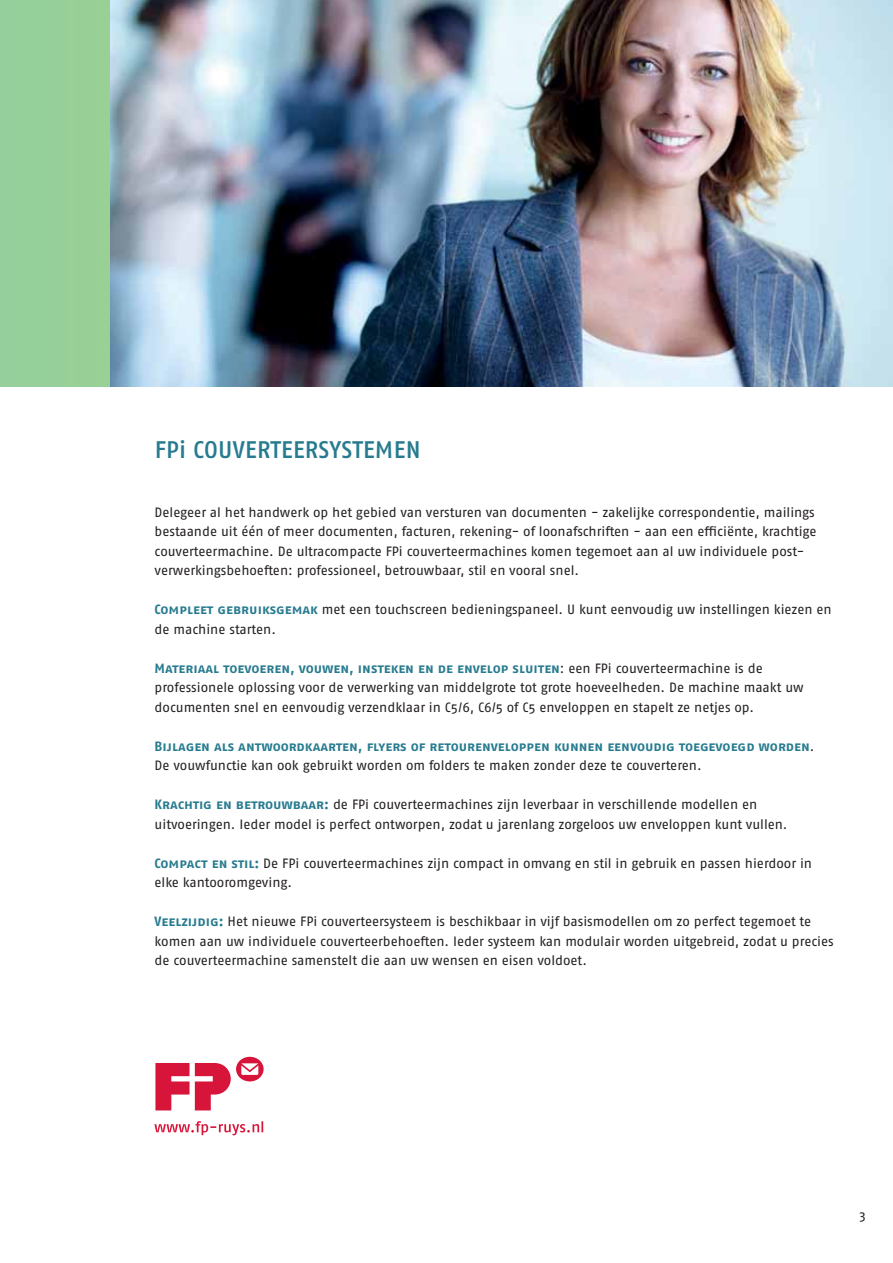
<style>
.page{position:relative;width:893px;height:1263px;background:#fff}
.page>*{position:absolute;margin:0;border:0;box-sizing:border-box;transform-origin:0 0}
.t1{font:500 24px "Fago Pro";letter-spacing:.01em;color:#277b8f}
.t2{font:13.5px/19.5px "Fago Pro";color:#231f20}
.t3{font:700 13.5px/19.5px "Fago Pro";color:#277b8f}
.s1{font-weight:700;color:#277b8f}
.s2{font-weight:400;color:#231f20}
</style>
<div class="page">
<div style="left:0;top:0;width:110px;height:387px;background:#96cf99"></div>
<svg style="left:154px;top:1121px;width:109px;height:14px"></svg>
<svg style="left:155px;top:1063px;width:34px;height:47px"></svg>
<svg style="left:195px;top:1057px;width:69px;height:53px"></svg>
<img style="left:110px;top:0;width:783px;height:387px">
<h1 class="t1" style="left:155px;top:436px;width:267px">FPi COUVERTEERSYSTEMEN</h1>
<p class="t2" style="left:155px;top:503px;width:663px">Delegeer al het handwerk op het gebied van versturen van documenten - zakelijke correspondentie, mailings bestaande uit één of meer documenten, facturen, rekening- of loonafschriften - aan een efficiënte, krachtige couverteermachine. De ultracompacte FPi couverteermachines komen tegemoet aan al uw individuele post&shy;verwerkingsbehoeften: professioneel, betrouwbaar, stil en vooral snel.</p>
<p class="t2" style="left:155px;top:601px;width:678px"><span class="s1">Compleet gebruiksgemak</span> met een touchscreen bedieningspaneel. U kunt eenvoudig uw instellingen kiezen en de machine starten.</p>
<p class="t2" style="left:155px;top:659px;width:651px"><span class="s1">Materiaal toevoeren, vouwen, insteken en de envelop sluiten</span>: een FPi couverteermachine is de professionele oplossing voor de verwerking van middelgrote tot grote hoeveelheden. De machine maakt uw documenten snel en eenvoudig verzendklaar in C5/6, C6/5 of C5 enveloppen en stapelt ze netjes op.</p>
<p class="t3" style="left:155px;top:736px;width:661px">Bijlagen als antwoordkaarten, flyers of retourenveloppen kunnen eenvoudig toegevoegd worden<span class="s2">.<br>De vouwfunctie kan ook gebruikt worden om folders te maken zonder deze te couverteren.</span></p>
<p class="t2" style="left:155px;top:796px;width:634px"><span class="s1">Krachtig en betrouwbaar:</span> de FPi couverteermachines zijn leverbaar in verschillende modellen en uitvoeringen. Ieder model is perfect ontworpen, zodat u jarenlang zorgeloos uw enveloppen kunt vullen.</p>
<p class="t2" style="left:155px;top:854px;width:659px"><span class="s1">Compact en stil:</span> De FPi couverteermachines zijn compact in omvang en stil in gebruik en passen hierdoor in elke kantooromgeving.</p>
<p class="t2" style="left:155px;top:913px;width:681px"><span class="s1">Veelzijdig:</span> Het nieuwe FPi couverteersysteem is beschikbaar in vijf basismodellen om zo perfect tegemoet te komen aan uw individuele couverteerbehoeften. Ieder systeem kan modulair worden uitgebreid, zodat u precies de couverteermachine samenstelt die aan uw wensen en eisen voldoet.</p>
<p class="t2" style="left:859px;top:1206px;width:8px">3</p>
</div>
